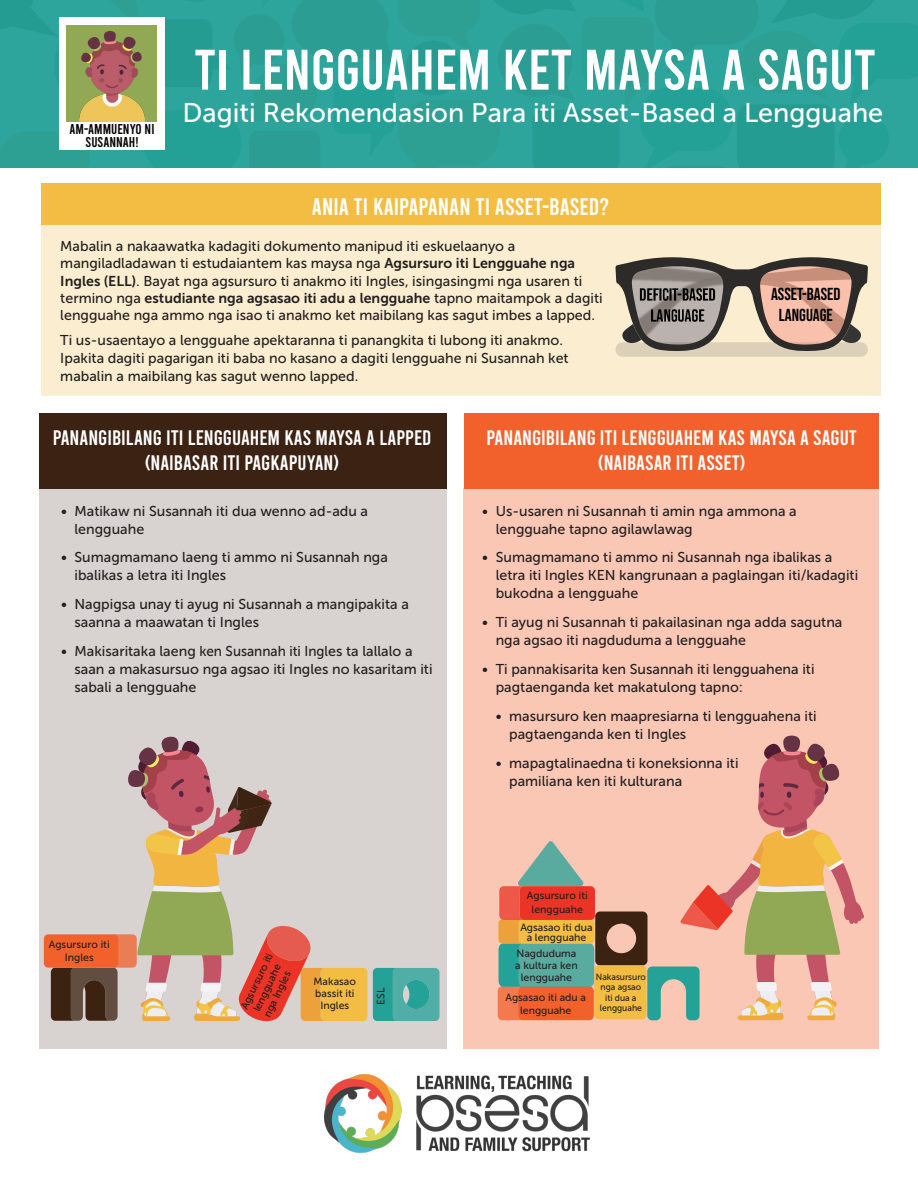
<style>
.page{position:relative;width:918px;height:1188px;background:#fff}
.page>*{position:absolute;margin:0;border:0;box-sizing:border-box;transform-origin:0 0}
.t1{font:57px "Bebas";color:#fff}
.Subtitle{font:27px "Museo Sans 500";color:#fff}
.Timeline_Heading_1{font:24px "Bebas";color:#fff}
.Timeline_Heading_1-2{font:21px "Bebas";color:#fff}
.t2{font:17.25px/20.9px "Bebas Neue";color:#000;text-align:center}
.Table_Text{font:14.25px/18px "Museo Sans 500";color:#231f20}
.Timeline_Heading_1-3{font:14.25px/13.5px "Bebas";color:#040503;text-align:center}
.t3{font:10.5px/12px "Museo Sans 500";color:#231f20;text-align:center}
.t4{font:9px/10.5px "Museo Sans 500";color:#231f20;text-align:center;scale:.96 1}
.s1{font-family:"Museo Sans 700"}
</style>
<div class="page">
<div style="left:463px;top:488px;width:416px;height:561px;background:#fac7b5"></div>
<div style="left:464px;top:413px;width:415px;height:76px;background:#f2612c"></div>
<div style="left:39px;top:485px;width:407px;height:564px;background:#d8d3d0"></div>
<div style="left:39px;top:413px;width:407px;height:76px;background:#3b2212"></div>
<svg style="left:498px;top:736px;width:366px;height:284px"></svg>
<div style="left:321px;top:968px;width:46px;height:53px;background:#f2bd42;border-radius:4px"></div>
<svg style="left:44px;top:736px;width:281px;height:286px"></svg>
<svg style="left:373px;top:968px;width:67px;height:53px;background:#42aaa1"></svg>
<div style="left:41px;top:225px;width:839px;height:171px;background:#fbeed0"></div>
<div style="left:41px;top:184px;width:839px;height:41px;background:#f2bd42"></div>
<img style="left:324px;top:1074px;width:265px;height:79px">
<div style="left:615px;top:342px;width:253px;height:15px;background:#dcd1b8;border-radius:7px"></div>
<svg style="left:774px;top:257px;width:94px;height:95px;background:#bb9786"></svg>
<img style="left:615px;top:257px;width:159px;height:100px">
<svg style="left:0;top:0;width:918px;height:167px;background:#38a396"></svg>
<p class="Timeline_Heading_1-3" style="left:70px;top:122px;width:86px">AM-AMMUENYO NI<br>SUSANNAH!</p>
<p class="t1" style="left:194px;top:41px;width:683px">TI LENGGUAHEM KET MAYSA A SAGUT</p>
<p class="Subtitle" style="left:183px;top:98px;width:702px">Dagiti Rekomendasion Para iti Asset-Based a Lengguahe</p>
<p class="Timeline_Heading_1" style="left:312px;top:194px;width:128px">ANIA TI KAI PAPANAN</p>
<p class="Timeline_Heading_1" style="left:476px;top:194px;width:135px">TI ASSET-BASED?</p>
<p class="Table_Text" style="left:60px;top:238px;width:544px;line-height:17.1px">Mabalin a nakaawatka kadagiti dokumento manipud iti eskuelaanyo a mangiladladawan ti estudaiantem kas maysa nga <span class="s1">Agsursuro iti Lengguahe nga Ingles (ELL)</span>. Bayat nga agsursuro ti anakmo iti Ingles, isingasingmi nga usaren ti termino nga <span class="s1">estudiante nga agsasao iti adu a lengguahe</span> tapno maitampok a dagiti lengguahe nga ammo nga isao ti anakmo ket maibilang kas sagut imbes a lapped.</p>
<p class="Table_Text" style="left:60px;top:331px;width:510px">Ti us-usaentayo a lengguahe apektaranna ti panangkita ti lubong iti anakmo.<br>Ipakita dagiti pagarigan iti baba no kasano a dagiti lengguahe ni Susannah ket mabalin a maibilang kas sagut wenno lapped.</p>
<p class="t2" style="left:771px;top:284px;width:71px">ASSET-BASED<br>LANGUAGE</p>
<p class="Timeline_Heading_1-2" style="left:53px;top:427px;width:380px">PANANGIBILANG ITI LENGGUAHEM KAS MAYSA A LAPPED</p>
<p class="Timeline_Heading_1-2" style="left:145px;top:452px;width:195px">(NAIBASAR ITI PAGKAPUYAN)</p>
<p class="Table_Text" style="left:75px;top:502px;width:295px;text-indent:-14px">• Matikaw ni Susannah iti dua wenno ad-adu a lengguahe</p>
<p class="Table_Text" style="left:75px;top:548px;width:315px;text-indent:-14px">• Sumagmamano laeng ti ammo ni Susannah nga ibalikas a letra iti Ingles</p>
<p class="Table_Text" style="left:75px;top:595px;width:336px;text-indent:-14px">• Nagpigsa unay ti ayug ni Susannah a mangipakita a saanna a maawatan ti Ingles</p>
<p class="Table_Text" style="left:75px;top:642px;width:360px;text-indent:-14px">• Makisaritaka laeng ken Susannah iti Ingles ta lallalo a saan a makasursuo nga agsao iti Ingles no kasaritam iti sabali a lengguahe</p>
<p class="t3" style="left:49px;top:938px;width:62px;line-height:12.6px">Agsursuro iti<br>Ingles</p>
<p class="t3" style="left:238px;top:1006px;width:62px;rotate:-64deg">Agsursuro iti</p>
<p class="t3" style="left:251px;top:1008px;width:53px;rotate:-64deg">lengguahe</p>
<p class="t3" style="left:261px;top:1014px;width:51px;rotate:-64deg">nga Ingles</p>
<p class="t3" style="left:314px;top:976px;width:44px">Makasao bassit iti<br>Ingles</p>
<p class="t3" style="left:375px;top:1005px;width:19px;rotate:-90deg">ESL</p>
<p class="Timeline_Heading_1-2" style="left:487px;top:427px;width:372px">PANANGIBILANG ITI LENGGUAHEM KAS MAYSA A SAGUT</p>
<p class="Timeline_Heading_1-2" style="left:598px;top:452px;width:148px">(NAIBASAR ITI ASSET)</p>
<p class="Table_Text" style="left:496px;top:502px;width:303px;text-indent:-14px">• Us-usaren ni Susannah ti amin nga ammona a lengguahe tapno agilawlawag</p>
<p class="Table_Text" style="left:496px;top:548px;width:364px;text-indent:-14px">• Sumagmamano ti ammo ni Susannah nga ibalikas a letra iti Ingles KEN kangrunaan a paglaingan iti/kadagiti bukodna a lengguahe</p>
<p class="Table_Text" style="left:496px;top:613px;width:348px;text-indent:-14px">• Ti ayug ni Susannah ti pakailasinan nga adda sagutna nga agsao iti nagduduma a lengguahe</p>
<p class="Table_Text" style="left:496px;top:660px;width:320px;text-indent:-14px">• Ti pannakisarita ken Susannah iti lengguahena iti pagtaenganda ket makatulong tapno:</p>
<p class="Table_Text" style="left:509px;top:707px;width:309px;text-indent:-14px">• masursuro ken maapresiarna ti lengguahena iti pagtaenganda ken ti Ingles</p>
<p class="Table_Text" style="left:509px;top:754px;width:231px;text-indent:-14px">• mapagtalinaedna ti koneksionna iti pamiliana ken iti kulturana</p>
<p class="t3" style="left:527px;top:889px;width:62px;line-height:13.5px">Agsursuro iti lengguahe</p>
<p class="t3" style="left:515px;top:947px;width:64px">Nagduduma a kultura ken lengguahe</p>
<p class="t3" style="left:520px;top:922px;width:74px;line-height:10.5px">Agsasao iti dua a lengguahe</p>
<p class="t4" style="left:596px;top:972px;width:54px">Nakasursuro nga agsao iti dua a lengguahe</p>
<p class="t3" style="left:505px;top:991px;width:82px;line-height:12.6px">Agsasao iti adu a lengguahe</p>
</div>
